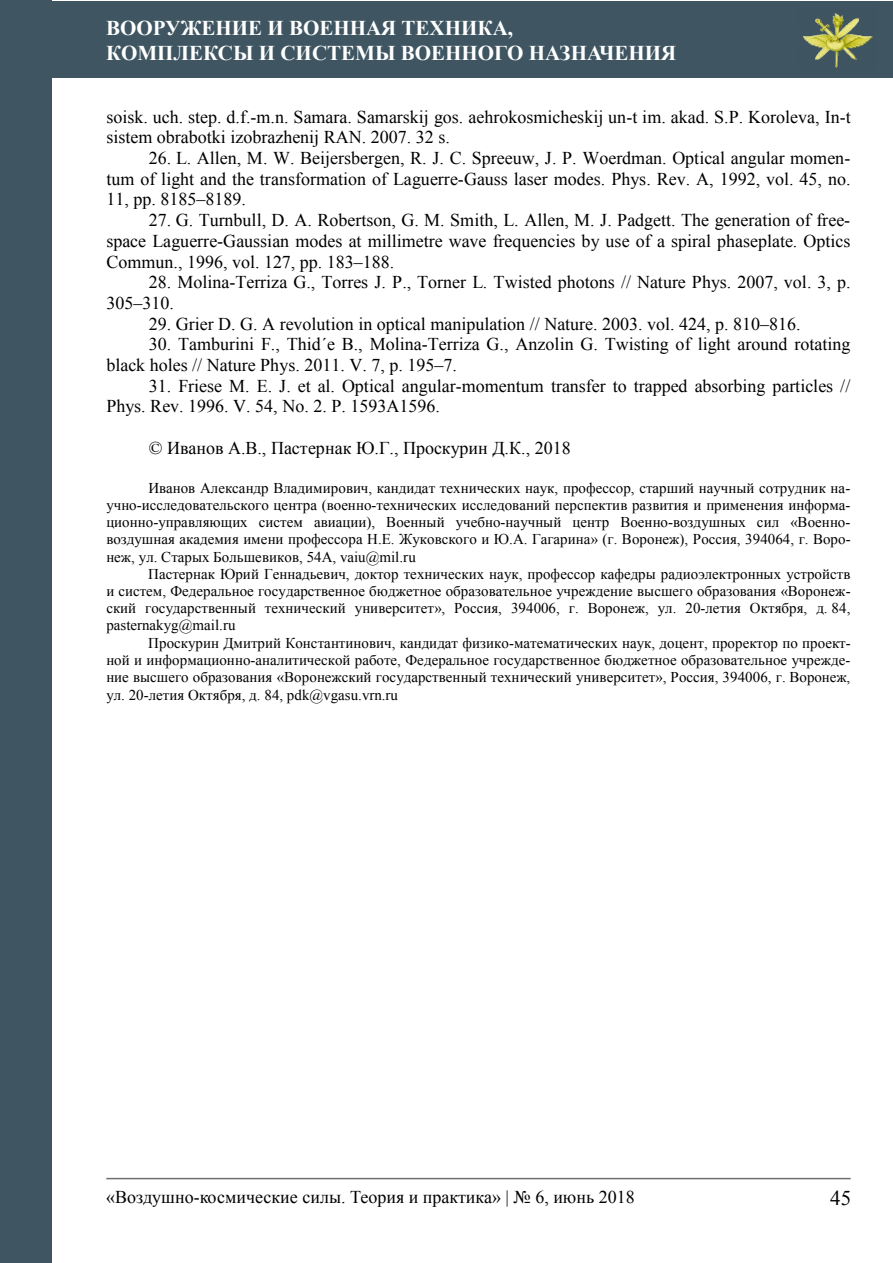
<style>
.page{position:relative;width:893px;height:1263px;background:#fff}
.page>*{position:absolute;margin:0;border:0;box-sizing:border-box;transform-origin:0 0}
.t1{font:700 21px/25.2px "Times New Roman";color:#fff}
.t2{font:21px "Times New Roman";color:#000}
.t3{font:18px/20.7px "Times New Roman";color:#000}
.t4{font:15px/17.2px "Times New Roman";letter-spacing:.005em;color:#000;text-align:justify}
</style>
<div class="page">
<div style="left:0;top:1px;width:892px;height:76px;background:#3f5662"></div>
<img style="left:803px;top:13px;width:70px;height:55px">
<div style="left:0;top:1px;width:51px;height:1262px;background:#3f5662"></div>
<hr style="left:106px;top:1178px;width:745px;height:1px;background:#6d6e71">
<h1 class="t1" style="left:106px;top:14px;width:571px">вооружение и военная техника,<br>комплексы и системы военного назначения</h1>
<p class="t3" style="left:106px;top:106px;width:746px">soisk. uch. step. d.f.-m.n. Samara. Samarskij gos. aehrokosmicheskij un-t im. akad. S.p. koroleva, In-t sistem obrabotki izobrazhenij RАN. 2007. 32 s.</p>
<p class="t3" style="left:106px;top:147px;width:746px;text-align:justify;text-indent:42px">26. l. allen, m. w. beijersbergen, R. J. C. Spreeuw, J. p. woerdman. optical angular momen&shy;tum of light and the transformation of laguerre-gauss laser modes. phys. Rev. a, 1992, vol. 45, no.<br>11, pp. 8185–8189.</p>
<p class="t3" style="left:106px;top:209px;width:746px;text-align:justify;text-indent:42px">27. g. turnbull, D. a. Robertson, g. m. Smith, l. allen, m. J. padgett. the generation of free&shy;space laguerre-gaussian modes at millimetre wave frequencies by use of a spiral phaseplate. optics Commun., 1996, vol. 127, pp. 183–188.</p>
<p class="t3" style="left:106px;top:272px;width:746px;text-indent:42px">28. molina-terriza g., torres J. p., torner l. twisted photons // Nature phys. 2007, vol. 3, p.<br>305–310.</p>
<p class="t3" style="left:149px;top:313px;width:653px">29. grier D. g. a revolution in optical manipulation // Nature. 2003. vol. 424, p. 810–816.</p>
<p class="t3" style="left:106px;top:334px;width:746px;text-indent:42px">30. tamburini f., thid´e b., molina-terriza g., anzolin g. twisting of light around rotating black holes // Nature phys. 2011. v. 7, p. 195–7.</p>
<p class="t3" style="left:106px;top:375px;width:745px;text-indent:42px">31. friese m. e. J. et al. optical angular-momentum transfer to trapped absorbing particles // phys. Rev. 1996. V. 54, No. 2. p. 1593a1596.</p>
<p class="t3" style="left:149px;top:437px;width:423px">© Иванов А.В., Пастернак Ю.Г., Проскурин Д.К., 2018</p>
<p class="t4" style="left:106px;top:479px;width:746px;text-indent:42px">Иванов Александр Владимирович, кандидат технических наук, профессор, старший научный сотрудник на&shy;учно-исследовательского центра (военно-технических исследований перспектив развития и применения информа&shy;ционно-управляющих систем авиации), Военный учебно-научный центр Военно-воздушных сил «Военно&shy;воздушная академия имени профессора Н.Е. Жуковского и Ю.А. Гагарина» (г. Воронеж), Россия, 394064, г. Воро&shy;неж, ул. Старых Большевиков, 54А, vaiu@mil.ru</p>
<p class="t4" style="left:106px;top:565px;width:746px;text-indent:42px">Пастернак Юрий Геннадьевич, доктор технических наук, профессор кафедры радиоэлектронных устройств и систем, Федеральное государственное бюджетное образовательное учреждение высшего образования «Воронеж&shy;ский государственный технический университет», Россия, 394006, г. Воронеж, ул. 20-летия Октября, д. 84, pasternakyg@mail.ru</p>
<p class="t4" style="left:106px;top:634px;width:746px;text-indent:42px">Проскурин Дмитрий Константинович, кандидат физико-математических наук, доцент, проректор по проект&shy;ной и информационно-аналитической работе, Федеральное государственное бюджетное образовательное учрежде&shy;ние высшего образования «Воронежский государственный технический университет», Россия, 394006, г. Воронеж, ул. 20-летия Октября, д. 84, pdk@vgasu.vrn.ru</p>
<p class="t3" style="left:106px;top:1187px;width:530px">«Воздушно-космические силы. Теория и практика» | № 6, июнь 2018</p>
<h1 class="t2" style="left:830px;top:1183px;width:22px">45</h1>
</div>
